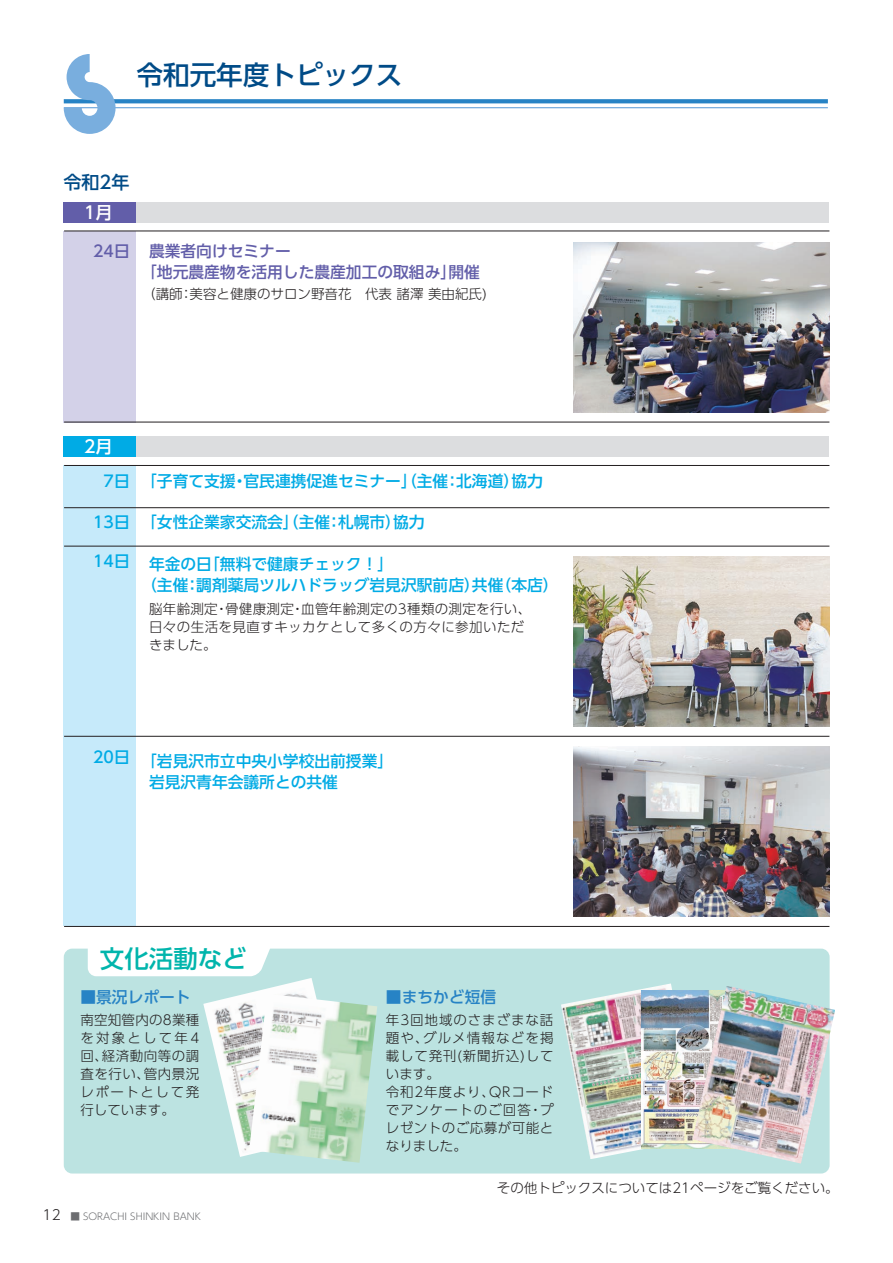
<style>
.page{position:relative;width:893px;height:1263px;background:#fff}
.page>*{position:absolute;margin:0;border:0;box-sizing:border-box;transform-origin:0 0}
.t1{font:500 26.55px "UD Shin Go Pro";color:#004b87}
.t2{font:500 24.45px "UD Shin Go Pro";color:#00b5ac}
.t3{font:500 18px "UD Shin Go Pro";color:#004b87}
.t4{font:500 17.25px "UD Shin Go Pro";color:#fff}
.t5{font:500 15.75px/21px "UD Shin Go Pro";color:#00abe5}
.t6{font:500 15.75px/21px "UD Shin Go Pro";color:#625ea9}
.t7{font:500 15.75px "UD Shin Go Pro";color:#2783c5}
.t8{font:300 13.5px/18px "UD Shin Go Pro";letter-spacing:.03em;color:#231f20;text-align:justify}
.t9{font:300 13.5px/18px "UD Shin Go Pro";letter-spacing:.06em;color:#231f20}
.t10{font:300 13.5px "UD Shin Go Pro";color:#231f20}
.t11{font:300 9.6px "UD Shin Go Pro";color:#6c6d70}
.s1{font-size:13.8px;color:#231f20}
.s2{font-weight:400}
</style>
<div class="page">
<div style="left:64px;top:948px;width:766px;height:225px;background:#bce3e1;border-radius:9px"></div>
<div style="left:88px;top:925px;width:191px;height:51px;background:#fff"></div>
<div style="left:64px;top:231px;width:72px;height:191px;background:#d3d1e8"></div>
<div style="left:64px;top:465px;width:72px;height:461px;background:#c6eafa"></div>
<div style="left:64px;top:202px;width:765px;height:20px;background:#dcdddf"></div>
<div style="left:64px;top:202px;width:72px;height:20px;background:#625ea9"></div>
<hr style="left:64px;top:231px;width:765px;height:1px;background:#231f20">
<div style="left:64px;top:436px;width:765px;height:21px;background:#dcdddf"></div>
<div style="left:64px;top:436px;width:72px;height:21px;background:#00abe5"></div>
<hr style="left:64px;top:465px;width:765px;height:1px;background:#231f20">
<hr style="left:64px;top:507px;width:765px;height:1px;background:#231f20">
<hr style="left:64px;top:546px;width:765px;height:1px;background:#231f20">
<hr style="left:64px;top:736px;width:765px;height:1px;background:#231f20">
<hr style="left:64px;top:926px;width:765px;height:1px;background:#231f20">
<hr style="left:64px;top:422px;width:765px;height:1px;background:#231f20">
<img style="left:574px;top:243px;width:255px;height:170px">
<img style="left:574px;top:556px;width:255px;height:170px">
<img style="left:574px;top:747px;width:255px;height:170px">
<img style="left:203px;top:978px;width:113px;height:179px">
<img style="left:249px;top:994px;width:128px;height:169px">
<img style="left:561px;top:983px;width:131px;height:176px">
<img style="left:641px;top:991px;width:51px;height:157px">
<img style="left:692px;top:986px;width:143px;height:177px">
<svg style="left:116px;top:99px;width:712px;height:4px;background:#2f88c7"></svg>
<hr style="left:64px;top:107px;width:764px;height:1px;background:#79aede">
<svg style="left:64px;top:54px;width:52px;height:80px"></svg>
<h1 class="t1" style="left:137px;top:54px;width:267px">令和元年度トピックス</h1>
<p class="t3" style="left:64px;top:168px;width:67px">令和2年</p>
<p class="t4" style="left:84px;top:198px;width:30px">1月</p>
<p class="t6" style="left:93px;top:240px;width:38px">24日</p>
<p class="t6" style="left:141px;top:240px;width:340px;text-indent:8px">農業者向けセミナー<br>「地元農産物を活用した農産加工の取組み」開催</p>
<p class="t10" style="left:142px;top:282px;width:346px">（講師：美容と健康のサロン野音花　代表 諸澤 美由紀氏)</p>
<p class="t4" style="left:84px;top:433px;width:30px">2月</p>
<p class="t5" style="left:141px;top:470px;width:403px">「子育て支援・官民連携促進セミナー」（主催：北海道）協力</p>
<p class="t5" style="left:104px;top:470px;width:28px">7日</p>
<p class="t5" style="left:93px;top:511px;width:333px">13日 「女性企業家交流会」（主催：札幌市）協力</p>
<p class="t5" style="left:93px;top:550px;width:38px">14日</p>
<p class="t5" style="left:141px;top:553px;width:419px;text-indent:8px">年金の日「無料で健康チェック！」<br>（主催：調剤薬局ツルハドラッグ岩見沢駅前店）共催（本店）</p>
<p class="t8" style="left:149px;top:600px;width:384px;text-align:left">脳年齢測定・骨健康測定・血管年齢測定の3種類の測定を行い、日々の生活を見直すキッカケとして多くの方々に参加いただきました。</p>
<p class="t5" style="left:93px;top:746px;width:38px">20日</p>
<p class="t5" style="left:149px;top:750px;width:246px;text-indent:-8px">「岩見沢市立中央小学校出前授業」岩見沢青年会議所との共催</p>
<h2 class="t2" style="left:100px;top:939px;width:148px">文化活動など</h2>
<p class="t7" style="left:80px;top:984px;width:112px">■景況レポート</p>
<p class="t8" style="left:80px;top:1011px;width:120px">南空知管内の8業種を対象として年4回、経済動向等の調査を行い、管内景況レポートとして発行しています。</p>
<p class="t11" style="left:43px;top:1208px;width:160px"><span class="s1">12</span> <span class="s2">■</span> SORACHI SHINKIN BANK</p>
<p class="t7" style="left:386px;top:984px;width:112px">■まちかど短信</p>
<p class="t9" style="left:386px;top:1011px;width:169px">年3回地域のさまざまな話題や、グルメ情報などを掲載して発刊(新聞折込)しています。<br>令和2年度より、QRコードでアンケートのご回答・プレゼントのご応募が可能となりました。</p>
<p class="t10" style="left:497px;top:1177px;width:343px">その他トピックスについては21ページをご覧ください。</p>
</div>
